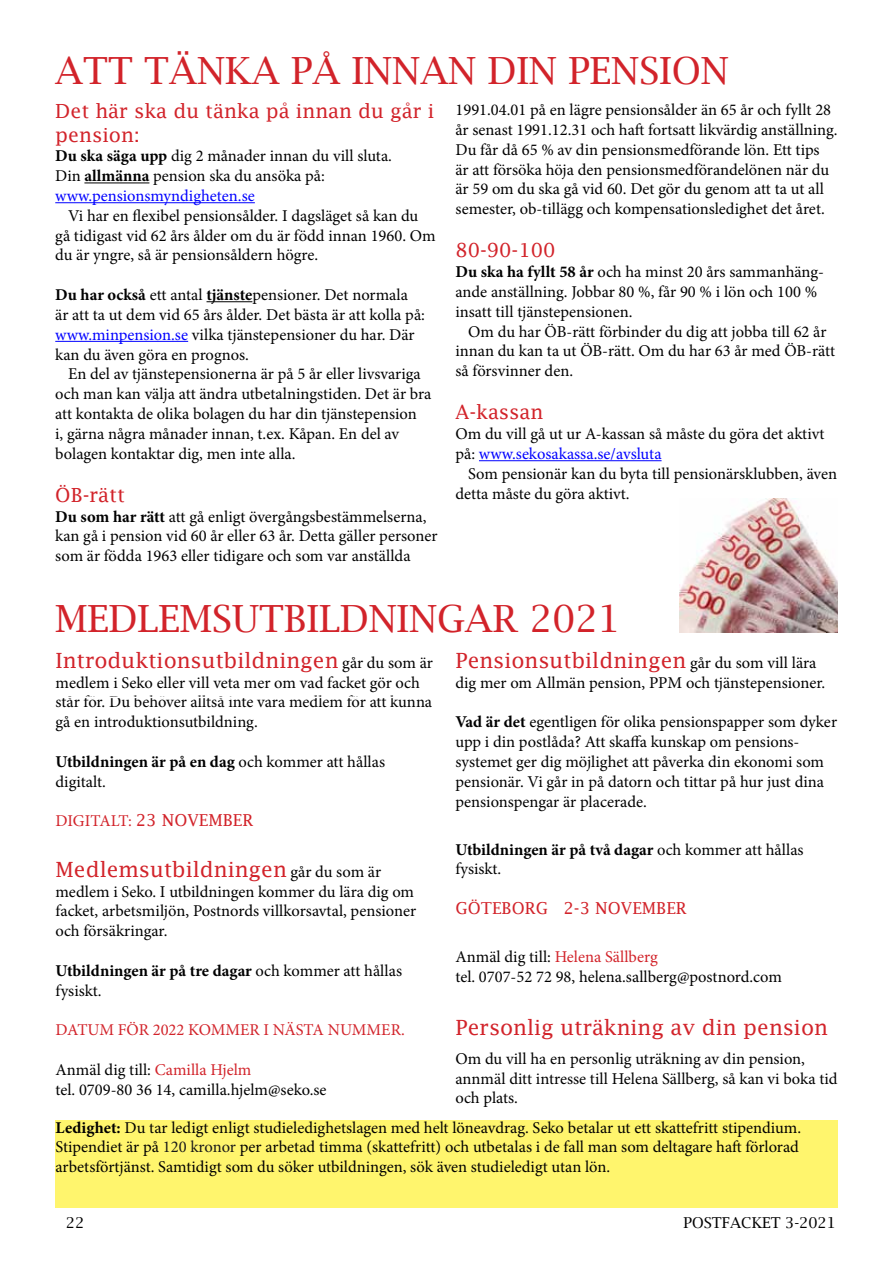
<style>
.page{position:relative;width:893px;height:1263px;background:#fff}
.page>*{position:absolute;margin:0;border:0;box-sizing:border-box;transform-origin:0 0}
.t1{font:37.5px "Lucida Bright";color:#d2232a}
.t2{font:21px "Lucida Fax";color:#d2232a}
.t3{font:19.5px/23.4px "Lucida Fax";color:#d2232a}
.t4{font:16.5px/19.8px "Minion Pro";color:#000}
.t5{font:16.5px "Lucida Fax";color:#d2232a}
.t6{font:16.5px "Minion Pro";color:#d2232a}
.t7{font:15px "Lucida Bright";color:#000}
.s1{font-weight:700}
.s2{color:#00f}
.s3{font-family:"Minion Pro";font-size:16.5px;color:#000}
.s4{font-family:"Minion Pro"}
.s5{color:#d2232a}
.s6{color:#191919}
</style>
<div class="page">
<div style="left:56px;top:1120px;width:782px;height:88px;background:#fff56d"></div>
<hr style="left:84px;top:183px;width:65px;height:1px;background:#000">
<hr style="left:55px;top:202px;width:200px;height:1px;background:#00f">
<hr style="left:207px;top:301px;width:45px;height:1px;background:#000">
<hr style="left:55px;top:341px;width:133px;height:1px;background:#00f">
<hr style="left:479px;top:460px;width:183px;height:1px;background:#00f">
<img style="left:679px;top:498px;width:159px;height:134px">
<h1 class="t1" style="left:55px;top:49px;width:675px">ATT TÄNKA PÅ INNAN DIN PENSION</h1>
<p class="t3" style="left:55px;top:99px;width:380px">Det här ska du tänka på innan du går i pension:</p>
<p class="t4" style="left:55px;top:146px;width:338px"><span class="s1">Du ska säga upp</span> dig 2 månader innan du vill sluta.<br>Din <span class="s1">allmänna</span> pension ska du ansöka på: <span class="s2">www.pensionsmyndigheten.se</span></p>
<p class="t4" style="left:55px;top:206px;width:382px;text-indent:13px">Vi har en flexibel pensionsålder. I dagsläget så kan du gå tidigast vid 62 års ålder om du är född innan 1960. Om du är yngre, så är pensionsåldern högre.</p>
<p class="t4" style="left:55px;top:285px;width:371px"><span class="s1">Du har också</span> ett antal <span class="s1">tjänste</span>pensioner. Det normala är att ta ut dem vid 65 års ålder. Det bästa är att kolla på: <span class="s2">www.minpension.se</span> vilka tjänstepensioner du har. Där kan du även göra en prognos.</p>
<p class="t4" style="left:55px;top:364px;width:378px;text-indent:13px">En del av tjänstepensionerna är på 5 år eller livsvariga och man kan välja att ändra utbetalningstiden. Det är bra att kontakta de olika bolagen du har din tjänstepension<br>i, gärna några månader innan, t.ex. Kåpan. En del av bolagen kontaktar dig, men inte alla.</p>
<p class="t3" style="left:55px;top:483px;width:71px">ÖB-rätt</p>
<p class="t4" style="left:55px;top:506px;width:384px"><span class="s1">Du som har rätt</span> att gå enligt övergångsbestämmelserna, kan gå i pension vid 60 år eller 63 år. Detta gäller personer som är födda 1963 eller tidigare och som var anställda</p>
<p class="t4" style="left:455px;top:100px;width:384px">1991.04.01 på en lägre pensionsålder än 65 år och fyllt 28 år senast 1991.12.31 och haft fortsatt likvärdig anställning.<br>Du får då 65 % av din pensionsmedförande lön. Ett tips<br>är att försöka höja den pensionsmedförandelönen när du är 59 om du ska gå vid 60. Det gör du genom att ta ut all semester, ob-tillägg och kompensationsledighet det året.</p>
<p class="t3" style="left:455px;top:239px;width:101px">80-90-100</p>
<p class="t4" style="left:455px;top:262px;width:370px"><span class="s1">Du ska ha fyllt 58 år</span> och ha minst 20 års sammanhäng&shy;ande anställning. Jobbar 80 %, får 90 % i lön och 100 % insatt till tjänstepensionen.</p>
<p class="t4" style="left:455px;top:322px;width:381px;text-indent:13px">Om du har ÖB-rätt förbinder du dig att jobba till 62 år innan du kan ta ut ÖB-rätt. Om du har 63 år med ÖB-rätt så försvinner den.</p>
<p class="t3" style="left:455px;top:401px;width:89px">A-kassan</p>
<p class="t4" style="left:455px;top:424px;width:370px">Om du vill gå ut ur A-kassan så måste du göra det aktivt på: <span class="s2">www.sekosakassa.se/avsluta</span></p>
<p class="t4" style="left:455px;top:464px;width:383px;text-indent:13px">Som pensionär kan du byta till pensionärsklubben, även detta måste du göra aktivt.</p>
<h1 class="t1" style="left:55px;top:597px;width:567px">MEDLEMSUTBILDNINGAR 2021</h1>
<p class="t2" style="left:56px;top:648px;width:379px">Introduktionsutbildningen <span class="s3">går du som är</span></p>
<p class="t4" style="left:56px;top:673px;width:378px">medlem i Seko eller vill veta mer om vad facket gör och står för. Du behöver alltså inte vara medlem för att kunna gå en introduktionsutbildning.</p>
<p class="t4" style="left:56px;top:752px;width:331px"><span class="s1">Utbildningen är på en dag</span> och kommer att hållas digitalt.</p>
<p class="t5" style="left:56px;top:811px;width:200px"><span class="s4">DIGITALT:</span> 23 NOVEMBER</p>
<p class="t2" style="left:56px;top:857px;width:327px">Medlemsutbildningen <span class="s3">går du som är</span></p>
<p class="t4" style="left:56px;top:881px;width:362px">medlem i Seko. I utbildningen kommer du lära dig om facket, arbetsmiljön, Postnords villkorsavtal, pensioner och försäkringar.</p>
<p class="t4" style="left:56px;top:961px;width:348px"><span class="s1">Utbildningen är på tre dagar</span> och kommer att hållas fysiskt.</p>
<p class="t6" style="left:56px;top:1019px;width:351px">DATUM FÖR 2022 KOMMER I NÄSTA NUMMER.</p>
<p class="t4" style="left:56px;top:1060px;width:273px">Anmäl dig till: <span class="s5">Camilla Hjelm<br></span>tel. 0709-80 36 14, camilla.hjelm@seko.se</p>
<p class="t2" style="left:455px;top:648px;width:362px">Pensionsutbildningen <span class="s3">går du som vill lära</span></p>
<p class="t4" style="left:455px;top:673px;width:371px">dig mer om Allmän pension, PPM och tjänstepensioner.</p>
<p class="t4" style="left:455px;top:712px;width:383px"><span class="s1">Vad är det</span> egentligen för olika pensionspapper som dyker upp i din postlåda? Att skaffa kunskap om pensions&shy;systemet ger dig möjlighet att påverka din ekonomi som pensionär. Vi går in på datorn och tittar på hur just dina pensionspengar är placerade.</p>
<p class="t4" style="left:455px;top:839px;width:350px"><span class="s1">Utbildningen är på två dagar</span> och kommer att hållas fysiskt.</p>
<p class="t5" style="left:455px;top:898px;width:233px">GÖTEBORG 2-3 NOVEMBER</p>
<p class="t4" style="left:455px;top:947px;width:328px">Anmäl dig till: <span class="s5">Helena Sällberg<br></span>tel. 0707-52 72 98, helena.sallberg@postnord.com</p>
<p class="t2" style="left:455px;top:1016px;width:374px">Personlig uträkning av din pension</p>
<p class="t4" style="left:455px;top:1049px;width:384px">Om du vill ha en personlig uträkning av din pension, annmäl ditt intresse till Helena Sällberg, så kan vi boka tid och plats.</p>
<p class="t4" style="left:56px;top:1117px;width:747px"><span class="s1">Ledighet:</span> Du tar ledigt enligt studieledighetslagen med helt löneavdrag. Seko betalar ut ett skattefritt stipendium.<br>Stipendiet är på <span class="s6">120 kronor</span> per arbetad timma (skattefritt) och utbetalas i de fall man som deltagare haft förlorad arbetsförtjänst. Samtidigt som du söker utbildningen, sök även studieledigt utan lön.</p>
<p class="t7" style="left:66px;top:1214px;width:20px">22</p>
<p class="t7" style="left:684px;top:1214px;width:154px">POSTFACKET 3-2021</p>
</div>
